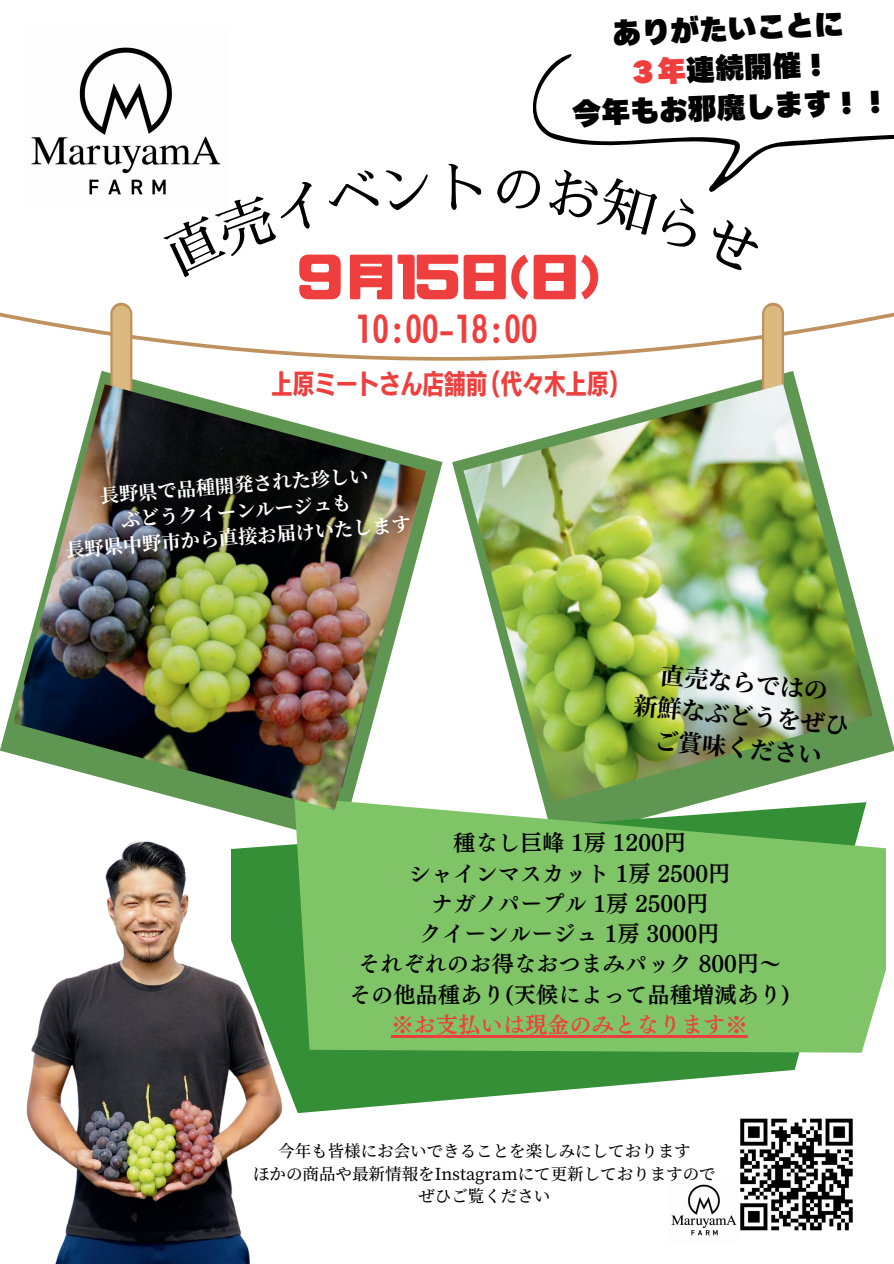
<style>
.page{position:relative;width:894px;height:1264px;background:#fff}
.page>*{position:absolute;margin:0;border:0;box-sizing:border-box;transform-origin:0 0}
.t1{font:55.5px "Sawarabi Mincho";color:#000}
.t2{font:51px "CP Font";color:#ee3f3e}
.t3{font:33px "TEST UD Kakugo C80 B";color:#ee3f3e}
.t4{font:800 28.8px/39.3px "Shorai Sans Std N";color:#000;text-align:center}
.t5{font:27px "TEST UD Kakugo C80 B";color:#ee3f3e}
.t6{font:700 24px/32.5px "Source Han Serif JP";color:#000;text-align:center}
.t7{font:22.35px/30.2px "Telop Min Pro N B";color:#000;text-align:center}
.t8{font:22.35px "Telop Min Pro N B";color:#ee3f3e}
.t9{font:700 19.2px/25.8px "Source Han Serif JP";color:#fff;text-align:center}
.t10{font:500 16.5px/22.5px "Source Han Serif JP";color:#000;text-align:center}
.s1{color:#ee3f3e}
</style>
<div class="page">
<img style="left:740px;top:1118px;width:113px;height:113px">
<svg style="left:0;top:302px;width:893px;height:59px"></svg>
<svg style="left:452px;top:371px;width:441px;height:386px"></svg>
<svg style="left:761px;top:303px;width:22px;height:81px"></svg>
<div style="left:764px;top:306px;width:17px;height:101px;background:#dbb97e;border-radius:9px"></div>
<svg style="left:110px;top:303px;width:22px;height:81px"></svg>
<div style="left:112px;top:306px;width:18px;height:101px;background:#dbb97e;border-radius:9px"></div>
<img style="left:463px;top:384px;width:409px;height:413px">
<img style="left:671px;top:1184px;width:66px;height:52px">
<img style="left:0;top:702px;width:311px;height:561px">
<svg style="left:532px;top:54px;width:361px;height:114px"></svg>
<svg style="left:232px;top:810px;width:630px;height:302px;fill:#358f36"></svg>
<svg style="left:294px;top:797px;width:590px;height:255px;background:#7fc269"></svg>
<hr style="left:391px;top:1035px;width:356px;height:2px;background:#ee3f3e">
<img style="left:13px;top:384px;width:413px;height:426px">
<img style="left:31px;top:47px;width:190px;height:148px">
<svg style="left:161px;top:168px;width:60px;height:27px"></svg>
<svg style="left:709px;top:168px;width:34px;height:24px"></svg>
<h1 class="t1" style="left:435px;top:147px;width:57px">ト</h1>
<p class="t4" style="left:569px;top:17px;width:319px;rotate:-2deg">ありがたいことに<br><span class="s1">３年</span>連続開催！<br>今年もお邪魔します！！</p>
<h2 class="t2" style="left:294px;top:252px;width:306px">９月15日(日)</h2>
<h3 class="t3" style="left:356px;top:305px;width:183px">10:00-18:00</h3>
<p class="t5" style="left:271px;top:365px;width:352px">上原ミートさん店舗前(代々木上原)</p>
<p class="t9" style="left:61px;top:485px;width:347px;rotate:-4deg">長野県で品種開発された珍しい<br>ぶどうクイーンルージュも<br>長野県中野市から直接お届けいたします</p>
<p class="t6" style="left:637px;top:657px;width:217px;rotate:5deg">直売ならではの<br>新鮮なぶどうをぜひご賞味ください</p>
<p class="t7" style="left:349px;top:827px;width:443px">種なし巨峰 1房 1200円<br>シャインマスカット 1房 2500円<br>ナガノパープル 1房 2500円<br>クイーンルージュ 1房 3000円<br>それぞれのお得なおつまみパック 800円～その他品種あり(天候によって品種増減あり)</p>
<p class="t8" style="left:391px;top:1007px;width:358px">※お支払いは現金のみとなります※</p>
<p class="t10" style="left:253px;top:1140px;width:464px">今年も皆様にお会いできることを楽しみにしております<br>ほかの商品や最新情報をInstagramにて更新しておりますのでぜひご覧ください</p>
</div>
